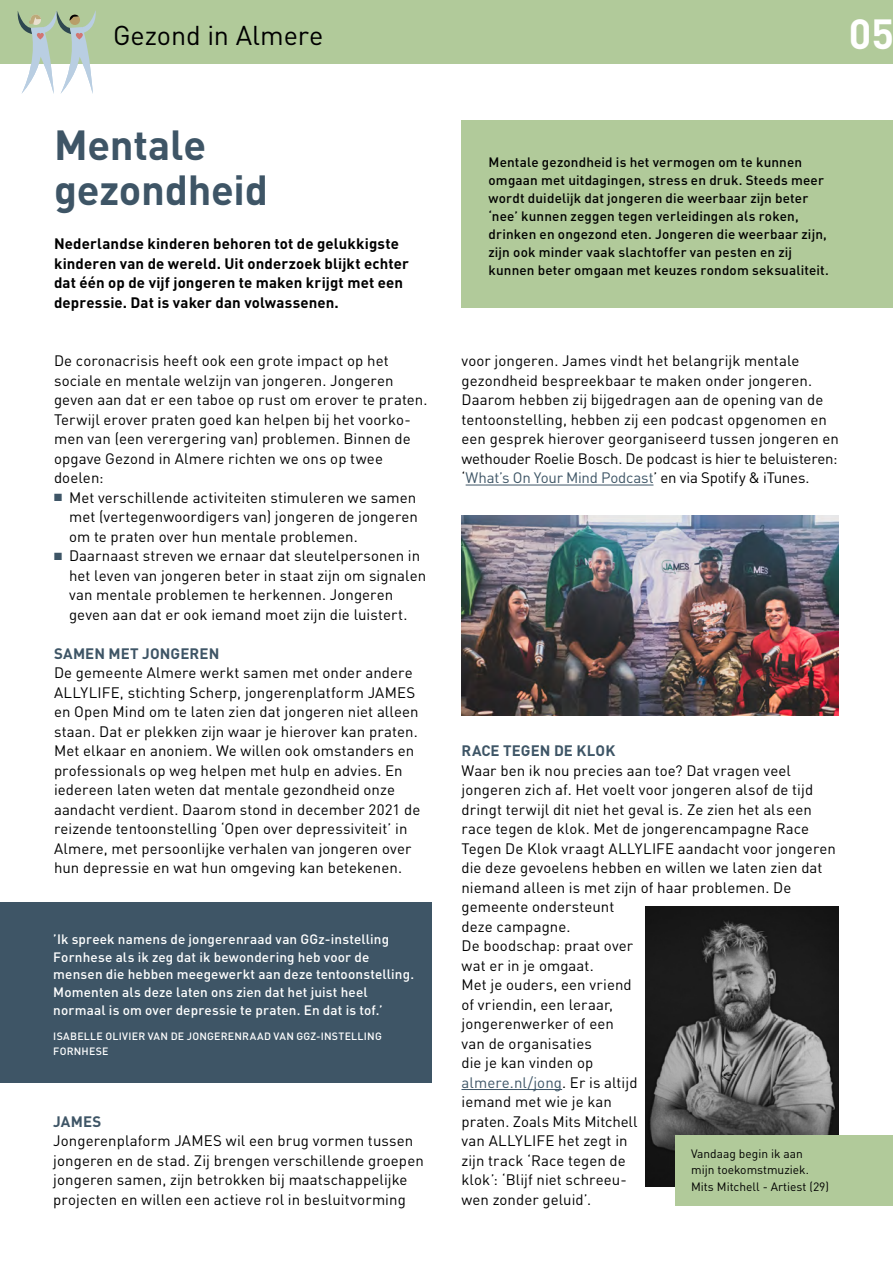
<style>
.page{position:relative;width:893px;height:1263px;background:#fff}
.page>*{position:absolute;margin:0;border:0;box-sizing:border-box;transform-origin:0 0}
.Artikelkop{font:700 41.55px/45px "DIN";letter-spacing:-.005em;color:#3e5566}
.t1{font:700 41.55px "DIN";color:#fff}
.t2{font:26.85px "DIN";letter-spacing:-.005em;color:#000}
.body{font:15px/19.5px "DIN";letter-spacing:.005em;color:#000}
.body-2{font:700 15px/19.5px "DIN";letter-spacing:.01em;color:#000}
.subheading{font:700 15px "DIN";letter-spacing:.005em;color:#3e5566}
.t3{font:500 13.5px/18px "DIN";letter-spacing:.01em;color:#000}
.t4{font:500 13.5px/18px "DIN";letter-spacing:.01em;color:#fff}
.bijschrift{font:12px/16.5px "DIN";color:#000}
.t5{font:500 10.5px/15px "DIN";letter-spacing:.025em;color:#fff}
.s1{color:#3e5566}
</style>
<div class="page">
<div style="left:0;top:902px;width:431px;height:180px;background:#3e5566"></div>
<div style="left:461px;top:120px;width:431px;height:188px;background:#b1ca9a"></div>
<img style="left:461px;top:516px;width:377px;height:199px">
<div style="left:0;top:0;width:892px;height:64px;background:#b1ca9a"></div>
<svg style="left:17px;top:10px;width:79px;height:84px"></svg>
<hr style="left:465px;top:485px;width:188px;height:1px;background:#3e5566">
<hr style="left:461px;top:1089px;width:101px;height:1px;background:#3e5566">
<img style="left:645px;top:907px;width:193px;height:280px">
<div style="left:675px;top:1135px;width:217px;height:71px;background:#b1ca9a"></div>
<h2 class="t2" style="left:113px;top:20px;width:212px">Gezond in Almere</h2>
<h1 class="t1" style="left:848px;top:6px;width:47px">40 5</h1>
<h1 class="Artikelkop" style="left:54px;top:121px;width:216px">Mentale gezondheid</h1>
<p class="body-2" style="left:54px;top:233px;width:356px">Nederlandse kinderen behoren tot de gelukkigste kinderen van de wereld. Uit onderzoek blijkt echter dat één op de vijf jongeren te maken krijgt met een depressie. Dat is vaker dan volwassenen.</p>
<p class="body" style="left:54px;top:351px;width:375px">De coronacrisis heeft ook een grote impact op het sociale en mentale welzijn van jongeren. Jongeren geven aan dat er een taboe op rust om erover te praten.<br>Terwijl erover praten goed kan helpen bij het voorko&shy;men van (een verergering van) problemen. Binnen de opgave Gezond in Almere richten we ons op twee doelen:</p>
<p class="body" style="left:69px;top:488px;width:350px;text-align:justify;text-indent:-15px"><span class="s1">■</span> Met verschillende activiteiten stimuleren we samen met (vertegenwoordigers van) jongeren de jongeren om te praten over hun mentale problemen.</p>
<p class="body" style="left:69px;top:546px;width:358px;text-indent:-15px"><span class="s1">■</span> Daarnaast streven we ernaar dat sleutelpersonen in het leven van jongeren beter in staat zijn om signalen van mentale problemen te herkennen. Jongeren geven aan dat er ook iemand moet zijn die luistert.</p>
<h2 class="subheading" style="left:54px;top:643px;width:167px">SAMEN MET JONGEREN</h2>
<p class="body" style="left:54px;top:663px;width:368px">De gemeente Almere werkt samen met onder andere ALLYLIFE, stichting Scherp, jongerenplatform JAMES en Open Mind om te laten zien dat jongeren niet alleen staan. Dat er plekken zijn waar je hierover kan praten.<br>Met elkaar en anoniem. We willen ook omstanders en professionals op weg helpen met hulp en advies. En iedereen laten weten dat mentale gezondheid onze aandacht verdient. Daarom stond in december 2021 de reizende tentoonstelling ‘Open over depressiviteit’ in Almere, met persoonlijke verhalen van jongeren over hun depressie en wat hun omgeving kan betekenen.</p>
<p class="t4" style="left:53px;top:929px;width:362px">’Ik spreek namens de jongerenraad van GGz-instelling Fornhese als ik zeg dat ik bewondering heb voor de mensen die hebben meegewerkt aan deze tentoonstelling.<br>Momenten als deze laten ons zien dat het juist heel normaal is om over depressie te praten. En dat is tof.’</p>
<p class="t5" style="left:53px;top:1028px;width:330px">ISABELLE OLIVIER VAN DE JONGERENRAAD VAN GGZ-INSTELLING<br>FORNHESE</p>
<h2 class="subheading" style="left:53px;top:1111px;width:50px">JAMES</h2>
<p class="body" style="left:53px;top:1131px;width:372px">Jongerenplaform JAMES wil een brug vormen tussen jongeren en de stad. Zij brengen verschillende groepen jongeren samen, zijn betrokken bij maatschappelijke projecten en willen een actieve rol in besluitvorming</p>
<p class="t3" style="left:488px;top:153px;width:342px">Mentale gezondheid is het vermogen om te kunnen omgaan met uitdagingen, stress en druk. Steeds meer wordt duidelijk dat jongeren die weerbaar zijn beter ‘nee’ kunnen zeggen tegen verleidingen als roken, drinken en ongezond eten. Jongeren die weerbaar zijn, zijn ook minder vaak slachtoffer van pesten en zij kunnen beter omgaan met keuzes rondom seksualiteit.</p>
<p class="body" style="left:461px;top:351px;width:379px">voor jongeren. James vindt het belangrijk mentale gezondheid bespreekbaar te maken onder jongeren.<br>Daarom hebben zij bijgedragen aan de opening van de tentoonstelling, hebben zij een podcast opgenomen en een gesprek hierover georganiseerd tussen jongeren en wethouder Roelie Bosch. De podcast is hier te beluisteren: ‘<span class="s1">What’s On Your Mind Podcast</span>’ en via Spotify &amp; iTunes.</p>
<h2 class="subheading" style="left:461px;top:741px;width:155px">RACE TEGEN DE KLOK</h2>
<p class="body" style="left:461px;top:761px;width:376px">Waar ben ik nou precies aan toe? Dat vragen veel jongeren zich af. Het voelt voor jongeren alsof de tijd dringt terwijl dit niet het geval is. Ze zien het als een race tegen de klok. Met de jongerencampagne Race Tegen De Klok vraagt ALLYLIFE aandacht voor jongeren die deze gevoelens hebben en willen we laten zien dat niemand alleen is met zijn of haar problemen. De gemeente ondersteunt<br>deze campagne.</p>
<p class="body" style="left:461px;top:936px;width:177px">De boodschap: praat over wat er in je omgaat.<br>Met je ouders, een vriend of vriendin, een leraar, jongerenwerker of een van de organisaties<br>die je kan vinden op <span class="s1">almere.nl/jong</span>. Er is altijd iemand met wie je kan praten. Zoals Mits Mitchell van ALLYLIFE het zegt in zijn track ‘Race tegen de klok’: ‘Blijf niet schreeu&shy;wen zonder geluid’.</p>
<p class="bijschrift" style="left:691px;top:1145px;width:139px">Vandaag begin ik aan mijn toekomstmuziek.<br>Mits Mitchell - Artiest (29)</p>
</div>
